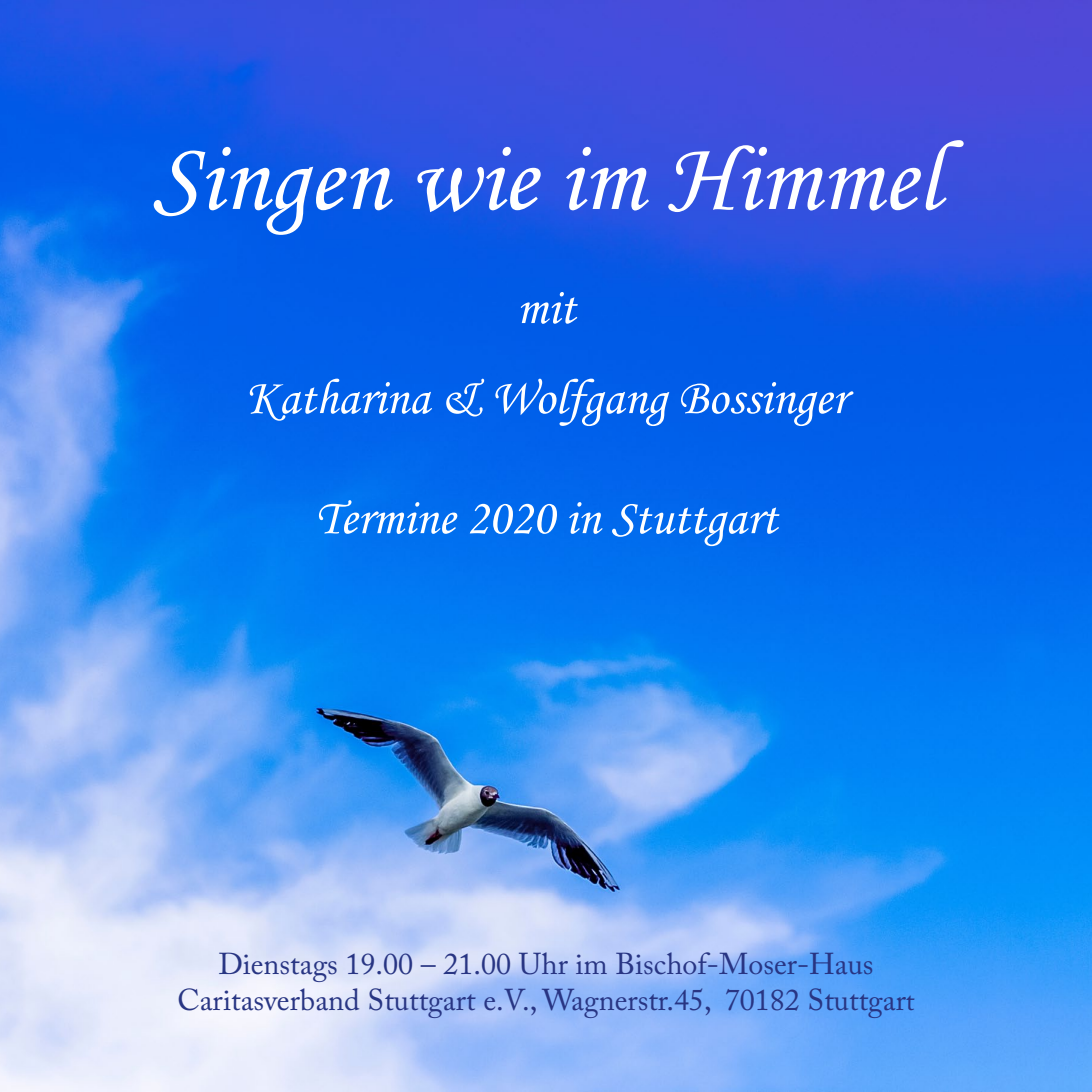
<style>
.page{position:relative;width:1092px;height:1092px;background:#fff}
.page>*{position:absolute;margin:0;border:0;box-sizing:border-box;transform-origin:0 0}
.t1{font:100px "Monotype Corsiva";color:#fff}
.t2{font:50px/90px "Monotype Corsiva";color:#fff;text-align:center}
.t3{font:30px/36px "Adobe Caslon Pro";color:#283583;text-align:center}
.s1{font-size:27.5px}
</style>
<div class="page">
<img style="left:0;top:0;width:1091px;height:1091px">
<h1 class="t1" style="left:152px;top:118px;width:789px">Singen wie im Himmel</h1>
<h2 class="t2" style="left:245px;top:263px;width:603px">mit<br>Katharina &amp; Wolfgang Bossinger</h2>
<h2 class="t2" style="left:315px;top:473px;width:464px">Termine 2020 in Stuttgart</h2>
<p class="t3" style="left:177px;top:945px;width:738px">Dienstags 19.00 – 21.00 Uhr im Bischof-Moser-Haus<br>Caritasverband Stuttgart e.V., Wagnerstr.45, 70182 Stuttgar<span class="s1">t</span></p>
</div>
